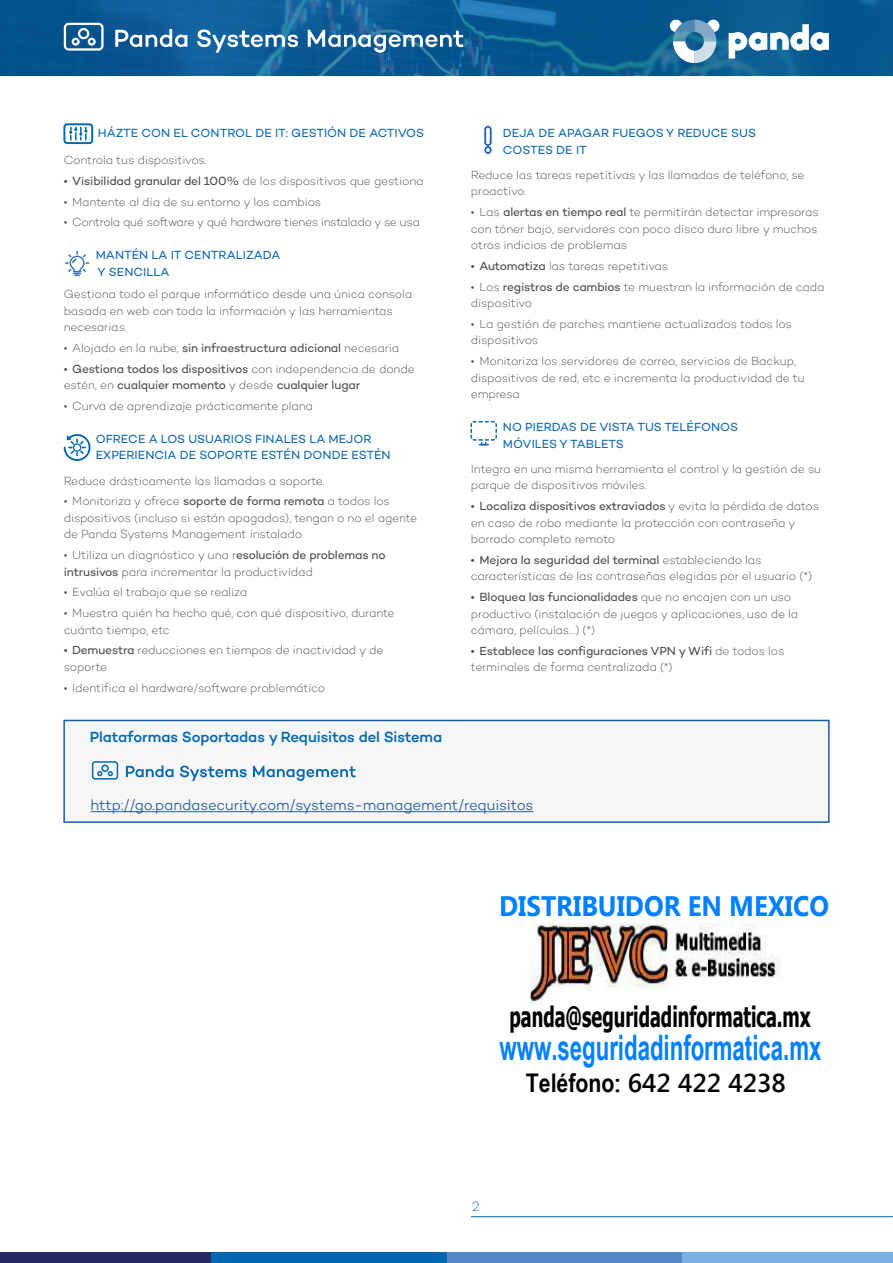
<style>
.page{position:relative;width:893px;height:1263px;background:#fff}
.page>*{position:absolute;margin:0;border:0;box-sizing:border-box;transform-origin:0 0}
.t1{font:700 35.1px "Arial Narrow";color:#0080ff;scale:.77 1}
.t2{font:700 28.05px "Tahoma";color:#000;scale:.65 1}
.t3{font:700 28.05px "Segoe UI";color:#0080ff;scale:.92 1}
.t4{font:600 25.8px "Segoe UI";color:#000}
.t5{font:300 15px "Campton";letter-spacing:-.015em;color:#275b9c}
.t6{font:500 15px "Campton";letter-spacing:-.01em;color:#0167b1}
.t7{font:200 13.5px "Campton";color:#0167b1}
.t8{font:200 12px/16.5px "Campton";letter-spacing:-.02em;color:#4b4b4a}
.t9{font:12px/16.5px "Campton";letter-spacing:.005em;color:#1168b1}
.t10{font:12px/16.5px "Campton";letter-spacing:-.015em;color:#4b4b4a}
.s1{font-weight:400}
.s2{font-weight:200}
.s3{font-family:"Arial Narrow";font-weight:700}
</style>
<div class="page">
<div style="left:0;top:1251px;width:212px;height:12px;background:#272a67"></div>
<div style="left:212px;top:1251px;width:235px;height:12px;background:#0167b1"></div>
<div style="left:447px;top:1251px;width:235px;height:12px;background:#5588c7"></div>
<div style="left:682px;top:1251px;width:211px;height:12px;background:#7bb0e0"></div>
<hr style="left:471px;top:1216px;width:422px;height:1px;background:#0167b1">
<svg style="left:0;top:0;width:893px;height:76px;background:#0c5b93"></svg>
<svg style="left:670px;top:20px;width:49px;height:43px"></svg>
<svg style="left:729px;top:24px;width:100px;height:35px"></svg>
<svg style="left:64px;top:23px;width:40px;height:28px"></svg>
<svg style="left:115px;top:29px;width:72px;height:18px"></svg>
<svg style="left:197px;top:29px;width:101px;height:24px"></svg>
<svg style="left:308px;top:30px;width:155px;height:23px"></svg>
<div style="left:63px;top:123px;width:30px;height:21px;border:2px solid #0167b1;border-radius:3px"></div>
<svg style="left:69px;top:127px;width:18px;height:13px"></svg>
<svg style="left:65px;top:251px;width:24px;height:25px"></svg>
<svg style="left:63px;top:434px;width:28px;height:27px"></svg>
<svg style="left:484px;top:125px;width:8px;height:29px"></svg>
<svg style="left:470px;top:421px;width:27px;height:24px"></svg>
<div style="left:63px;top:720px;width:767px;height:103px;background:#f6f6f6;border:2px solid #135da9"></div>
<hr style="left:91px;top:811px;width:442px;height:1px;background:#275b9c">
<svg style="left:92px;top:761px;width:26px;height:18px"></svg>
<svg style="left:126px;top:765px;width:47px;height:12px"></svg>
<svg style="left:180px;top:765px;width:67px;height:16px"></svg>
<svg style="left:253px;top:766px;width:103px;height:15px"></svg>
<img style="left:531px;top:924px;width:249px;height:81px">
<p class="t9" style="left:98px;top:125px;width:328px">HÁZTE CON EL CONTROL DE IT: GESTIÓN DE ACTIVOS</p>
<p class="t8" style="left:64px;top:152px;width:145px">Controla tus dispositivos.</p>
<p class="t8" style="left:64px;top:172px;width:361px"><span class="s1">• Visibilidad granular del 100%</span> de los dispositivos que gestiona</p>
<p class="t8" style="left:64px;top:193px;width:259px">• Mantente al día de su entorno y los cambios</p>
<p class="t8" style="left:64px;top:214px;width:358px">• Controla qué software y qué hardware tienes instalado y se usa</p>
<p class="t9" style="left:96px;top:247px;width:186px">MANTÉN LA IT CENTRALIZADA<br>Y SENCILLA</p>
<p class="t8" style="left:64px;top:286px;width:350px">Gestiona todo el parque informático desde una única consola basada en web con toda la información y las herramientas necesarias.</p>
<p class="t10" style="left:64px;top:339px;width:337px"><span class="s2">• Alojado en la nube;</span> sin infraestructura adicional <span class="s2">necesaria</span></p>
<p class="t10" style="left:64px;top:360px;width:353px">• Gestiona todos los dispositivos <span class="s2">con independencia de donde estén, en</span> cualquier momento <span class="s2">y desde</span> cualquier lugar</p>
<p class="t8" style="left:64px;top:397px;width:251px">• Curva de aprendizaje prácticamente plana</p>
<p class="t9" style="left:96px;top:430px;width:297px">OFRECE A LOS USUARIOS FINALES LA MEJOR<br>EXPERIENCIA DE SOPORTE ESTÉN DONDE ESTÉN</p>
<p class="t8" style="left:64px;top:472px;width:262px">Reduce drásticamente las llamadas a soporte.</p>
<p class="t8" style="left:64px;top:493px;width:355px">• Monitoriza y ofrece <span class="s1">soporte de forma remota</span> a todos los dispositivos (incluso si están apagados), tengan o no el agente de Panda Systems Management instalado.</p>
<p class="t8" style="left:64px;top:547px;width:323px">• Utiliza un diagnóstico y una r<span class="s1">esolución de problemas no intrusivos</span> para incrementar la productividad</p>
<p class="t8" style="left:64px;top:584px;width:185px">• Evalúa el trabajo que se realiza</p>
<p class="t8" style="left:64px;top:605px;width:332px">• Muestra quién ha hecho qué, con qué dispositivo, durante cuánto tiempo, etc</p>
<p class="t8" style="left:64px;top:642px;width:321px"><span class="s1">• Demuestra</span> reducciones en tiempos de inactividad y de soporte</p>
<p class="t8" style="left:64px;top:679px;width:263px">• Identifica el hardware/software problemático</p>
<p class="t6" style="left:90px;top:728px;width:354px">Plataformas Soportadas y Requisitos del Sistema</p>
<p class="t9" style="left:503px;top:125px;width:255px">DEJA DE APAGAR FUEGOS Y REDUCE SUS<br>COSTES DE IT</p>
<p class="t8" style="left:471px;top:166px;width:335px">Reduce las tareas repetitivas y las llamadas de teléfono; se proactivo.</p>
<p class="t8" style="left:471px;top:204px;width:349px;text-align:justify">• Las <span class="s1">alertas en tiempo real</span> te permitirán detectar impresoras con tóner bajo, servidores con poco disco duro libre y muchos otros indicios de problemas</p>
<p class="t8" style="left:471px;top:257px;width:199px"><span class="s1">• Automatiza</span> las tareas repetitivas</p>
<p class="t8" style="left:471px;top:278px;width:355px">• Los <span class="s1">registros de cambios</span> te muestran la información de cada dispositivo</p>
<p class="t8" style="left:471px;top:315px;width:323px">• La gestión de parches mantiene actualizados todos los dispositivos</p>
<p class="t8" style="left:471px;top:353px;width:335px">• Monitoriza los servidores de correo, servicios de Backup, dispositivos de red, etc e incrementa la productividad de tu empresa</p>
<p class="t9" style="left:503px;top:419px;width:237px">NO PIERDAS DE VISTA TUS TELÉFONOS<br>MÓVILES Y TABLETS</p>
<p class="t8" style="left:471px;top:460px;width:352px">Integra en una misma herramienta el control y la gestión de su parque de dispositivos móviles.</p>
<p class="t8" style="left:471px;top:498px;width:350px"><span class="s1">• Localiza dispositivos extraviados</span> y evita la pérdida de datos en caso de robo mediante la protección con contraseña y borrado completo remoto</p>
<p class="t8" style="left:471px;top:551px;width:343px"><span class="s1">• Mejora la seguridad del terminal</span> estableciendo las características de las contraseñas elegidas por el usuario (*)</p>
<p class="t8" style="left:471px;top:589px;width:329px"><span class="s1">• Bloquea las funcionalidades</span> que no encajen con un uso productivo (instalación de juegos y aplicaciones, uso de la cámara, películas…) (*)</p>
<p class="t8" style="left:471px;top:642px;width:315px"><span class="s1">• Establece las configuraciones VPN y Wifi</span> de todos los terminales de forma centralizada (*)</p>
<p class="t5" style="left:91px;top:796px;width:444px">http://go.pandasecurity.com/systems-management/requisitos</p>
<h2 class="t3" style="left:499px;top:885px;width:360px">DISTRIBUIDOR EN MEXICO</h2>
<h2 class="t2" style="left:509px;top:998px;width:465px">panda@seguridadinformatica.mx</h2>
<h1 class="t1" style="left:500px;top:1027px;width:420px">www.seguridadinformatica.mx</h1>
<p class="t7" style="left:472px;top:1198px;width:9px">2</p>
<h3 class="t4" style="left:526px;top:1064px;width:262px"><span class="s3">Teléfono</span>: 642 422 4238</h3>
</div>
